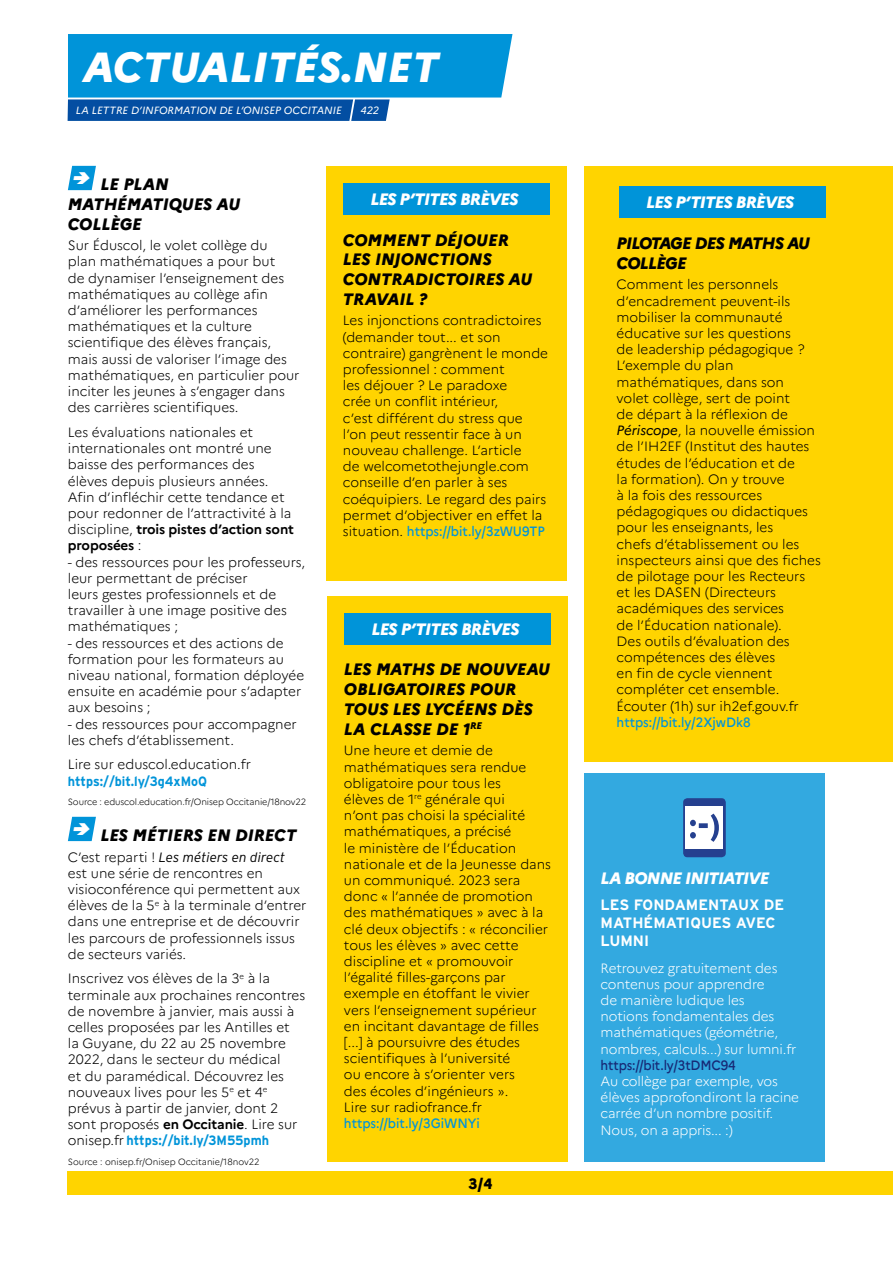
<style>
.page{position:relative;width:893px;height:1263px;background:#fff}
.page>*{position:absolute;margin:0;border:0;box-sizing:border-box;transform-origin:0 0}
.t1{font:italic 800 42px "Marianne";color:#fff}
.t2{font:italic 800 16.5px "Marianne";color:#000}
.t3{font:italic 800 16.5px "Marianne";letter-spacing:-.045em;color:#fff}
.t4{font:700 15px/18px "Interstate";color:#fff}
.t5{font:800 15px "Marianne";color:#000}
.t6{font:300 13.5px/16.2px "Marianne";color:#000}
.t7{font:300 13.5px/16.2px "Marianne";letter-spacing:-.01em;color:#fff}
.t8{font:700 13.5px "Interstate";color:#0094d9;scale:.93 1}
.t9{font:500 13.5px "Marianne";color:#0094d9;scale:.93 1}
.t10{font:italic 300 13.5px "Interstate";color:#000}
.t11{font:500 13.5px "Marianne";letter-spacing:-.01em;color:#172a76;scale:.93 1}
.t12{font:italic 10.5px "Marianne";color:#fff}
.t13{font:300 9px "Marianne";letter-spacing:-.01em;color:#000}
.s1{font-weight:700}
.s2{font-family:"Marianne";font-style:normal}
.s3{font-family:"Marianne";font-weight:300;color:#000}
.s4{font-weight:500;color:#0094d9}
.s5{font-weight:400;font-style:italic}
</style>
<div class="page">
<svg style="left:67px;top:34px;width:445px;height:87px;background:#1a92d3"></svg>
<div style="left:68px;top:1171px;width:825px;height:24px;background:#ffd400"></div>
<div style="left:326px;top:166px;width:241px;height:414px;background:#ffd400"></div>
<div style="left:584px;top:166px;width:309px;height:595px;background:#ffd400"></div>
<div style="left:584px;top:773px;width:241px;height:388px;background:#33a9e0"></div>
<div style="left:683px;top:798px;width:43px;height:59px;background:#25408f;border-radius:4px"></div>
<div style="left:685px;top:806px;width:38px;height:43px;background:#fff"></div>
<svg style="left:690px;top:813px;width:29px;height:29px"></svg>
<div style="left:344px;top:183px;width:206px;height:31px;background:#0094d9"></div>
<div style="left:327px;top:596px;width:241px;height:565px;background:#ffd400"></div>
<div style="left:345px;top:613px;width:206px;height:31px;background:#0094d9"></div>
<div style="left:619px;top:186px;width:207px;height:32px;background:#0094d9"></div>
<svg style="left:68px;top:166px;width:28px;height:24px"></svg>
<svg style="left:68px;top:817px;width:28px;height:24px"></svg>
<h1 class="t1" style="left:83px;top:41px;width:357px">ACTUALITÉS.NET</h1>
<p class="t12" style="left:76px;top:104px;width:267px">LA LETTRE D’INFORMATION DE L’ONISEP OCCITANIE</p>
<p class="t12" style="left:360px;top:104px;width:20px">422</p>
<p class="t2" style="left:100px;top:174px;width:36px">LE PLAN</p>
<p class="t2" style="left:68px;top:194px;width:13px">MAT</p>
<p class="t2" style="left:104px;top:194px;width:25px">HÉMATI</p>
<p class="t2" style="left:169px;top:194px;width:25px">QUES</p>
<p class="t2" style="left:217px;top:194px;width:14px">AU</p>
<p class="t2" style="left:68px;top:214px;width:36px">COLLÈGE</p>
<p class="t6" style="left:68px;top:237px;width:233px">Sur Éduscol, le volet collège du plan mathématiques a pour but<br>de dynamiser l’enseignement des mathématiques au collège afin d’améliorer les performances mathématiques et la culture scientifique des élèves français, mais aussi de valoriser l’image des mathématiques, en particulier pour inciter les jeunes à s’engager dans des carrières scientifiques.</p>
<p class="t6" style="left:68px;top:424px;width:228px">Les évaluations nationales et internationales ont montré une baisse des performances des élèves depuis plusieurs années.<br>Afin d’infléchir cette tendance et pour redonner de l’attractivité à la discipline, <span class="s1">trois pistes d’action sont proposées</span> :</p>
<p class="t6" style="left:68px;top:554px;width:239px">- des ressources pour les professeurs, leur permettant de préciser<br>leurs gestes professionnels et de travailler à une image positive des mathématiques ;</p>
<p class="t6" style="left:68px;top:635px;width:238px">- des ressources et des actions de formation pour les formateurs au niveau national, formation déployée ensuite en académie pour s’adapter aux besoins ;</p>
<p class="t6" style="left:68px;top:716px;width:230px">- des ressources pour accompagner les chefs d’établissement.</p>
<p class="t6" style="left:68px;top:756px;width:185px">Lire sur eduscol.education.fr</p>
<p class="t8" style="left:68px;top:773px;width:150px">HTTPS://BIT.LY/3G4XMOQ</p>
<p class="t13" style="left:68px;top:796px;width:240px">Source : eduscol.education.fr/Onisep Occitanie/18nov22</p>
<p class="t2" style="left:100px;top:825px;width:44px">LES MÉTIERS</p>
<p class="t2" style="left:207px;top:825px;width:39px">EN DIRECT</p>
<p class="t10" style="left:68px;top:848px;width:219px"><span class="s2">C’est reparti !</span> Les métiers en direct</p>
<p class="t6" style="left:68px;top:865px;width:240px">est une série de rencontres en visioconférence qui permettent aux élèves de la 5<sup>e</sup> à la terminale d’entrer dans une entreprise et de découvrir les parcours de professionnels issus de secteurs variés.</p>
<p class="t6" style="left:68px;top:970px;width:239px">Inscrivez vos élèves de la 3<sup>e</sup> à la terminale aux prochaines rencontres de novembre à janvier, mais aussi à celles proposées par les Antilles et<br>la Guyane, du 22 au 25 novembre 2022, dans le secteur du médical<br>et du paramédical. Découvrez les nouveaux lives pour les 5<sup>e</sup> et 4<sup>e </sup>prévus à partir de janvier, dont 2 sont proposés <span class="s1">en Occitanie</span>. Lire sur</p>
<p class="t8" style="left:68px;top:1132px;width:218px"><span class="s3">onisep.fr</span> HTTPS://BIT.LY/3M55PMH</p>
<p class="t13" style="left:68px;top:1156px;width:193px">Source : onisep.fr/Onisep Occitanie/18nov22</p>
<p class="t3" style="left:370px;top:189px;width:150px">LES P’TITES BRÈVES</p>
<p class="t2" style="left:343px;top:230px;width:39px">COMMENT</p>
<p class="t2" style="left:435px;top:230px;width:54px">DÉJOUER</p>
<p class="t2" style="left:343px;top:249px;width:83px">LES INJONCTI</p>
<p class="t2" style="left:456px;top:249px;width:26px">ONS</p>
<p class="t2" style="left:343px;top:269px;width:37px">CONTRADICT</p>
<p class="t2" style="left:456px;top:269px;width:23px">OIRES</p>
<p class="t2" style="left:509px;top:269px;width:14px">AU</p>
<p class="t2" style="left:343px;top:289px;width:12px">TRA</p>
<p class="t2" style="left:376px;top:289px;width:22px">VAIL</p>
<p class="t2" style="left:419px;top:289px;width:10px">?</p>
<p class="t6" style="left:343px;top:312px;width:207px">Les injonctions contradictoires (demander tout... et son contraire) gangrènent le monde professionnel : comment<br>les déjouer ? Le paradoxe<br>crée un conflit intérieur,<br>c’est différent du stress que l’on peut ressentir face à un nouveau challenge. L’article<br>de welcometothejungle.com conseille d’en parler à ses coéquipiers. Le regard des pairs permet d’objectiver en effet la situation. <span class="s4">https://bit.ly/3zWU9TP</span></p>
<p class="t3" style="left:371px;top:619px;width:150px">LES P’TITES BRÈVES</p>
<p class="t2" style="left:344px;top:659px;width:46px">LES MAT</p>
<p class="t2" style="left:412px;top:659px;width:117px">HS DE NOUVEAU</p>
<p class="t2" style="left:344px;top:679px;width:25px">OBLIGAT</p>
<p class="t2" style="left:416px;top:679px;width:23px">OIRES</p>
<p class="t2" style="left:470px;top:679px;width:36px">POUR</p>
<p class="t2" style="left:344px;top:699px;width:60px">TOUS LES</p>
<p class="t2" style="left:425px;top:699px;width:30px">LYCÉENS</p>
<p class="t2" style="left:501px;top:699px;width:12px">DÈS</p>
<p class="t2" style="left:344px;top:719px;width:38px">LA CLASSE</p>
<p class="t2" style="left:436px;top:719px;width:41px">DE 1<sup>RE</sup></p>
<p class="t6" style="left:344px;top:742px;width:209px">Une heure et demie de mathématiques sera rendue obligatoire pour tous les<br>élèves de 1<sup>re</sup> générale qui<br>n’ont pas choisi la spécialité mathématiques, a précisé<br>le ministère de l’Éducation nationale et de la Jeunesse dans un communiqué. 2023 sera donc « l’année de promotion des mathématiques » avec à la clé deux objectifs : « réconcilier tous les élèves » avec cette discipline et « promouvoir l’égalité filles-garçons par exemple en étoffant le vivier vers l’enseignement supérieur en incitant davantage de filles [...] à poursuivre des études scientifiques à l’université<br>ou encore à s’orienter vers<br>des écoles d’ingénieurs ».<br>Lire sur radiofrance.fr</p>
<p class="t9" style="left:344px;top:1115px;width:148px">https://bit.ly/3GiWNYi</p>
<p class="t5" style="left:468px;top:1174px;width:25px">3/4</p>
<p class="t3" style="left:646px;top:192px;width:150px">LES P’TITES BRÈVES</p>
<p class="t2" style="left:617px;top:233px;width:46px">PILOTAGE</p>
<p class="t2" style="left:695px;top:233px;width:11px">DES</p>
<p class="t2" style="left:728px;top:233px;width:13px">MAT</p>
<p class="t2" style="left:762px;top:233px;width:39px">HSAU</p>
<p class="t2" style="left:617px;top:253px;width:34px">COLLÈGE</p>
<p class="t6" style="left:617px;top:276px;width:206px">Comment les personnels d’encadrement peuvent-ils mobiliser la communauté éducative sur les questions<br>de leadership pédagogique ?<br>L’exemple du plan mathématiques, dans son<br>volet collège, sert de point<br>de départ à la réflexion de<br><span class="s5">PÉRISCOPE</span>, la nouvelle émission de l’IH2EF (Institut des hautes études de l’éducation et de<br>la formation). On y trouve<br>à la fois des ressources pédagogiques ou didactiques pour les enseignants, les<br>chefs d’établissement ou les inspecteurs ainsi que des fiches de pilotage pour les Recteurs et les DASEN (Directeurs académiques des services<br>de l’Éducation nationale).<br>Des outils d’évaluation des compétences des élèves<br>en fin de cycle viennent compléter cet ensemble.<br>Écouter (1h) sur ih2ef.gouv.fr</p>
<p class="t9" style="left:617px;top:714px;width:146px">https://bit.ly/2XjwDk8</p>
<p class="t3" style="left:601px;top:868px;width:170px">LA BONNE INITIATIVE</p>
<p class="t4" style="left:601px;top:895px;width:185px">LES FONDAM ENTAUX DE<br>MATHÉMATIQUES AVEC<br>LUMNI</p>
<p class="t7" style="left:601px;top:959px;width:197px">Retrouvez gratuitement des contenus pour apprendre<br>de manière ludique les notions fondamentales des mathématiques (géométrie, nombres, calculs...) sur lumni.fr</p>
<p class="t11" style="left:601px;top:1057px;width:147px">https://bit.ly/3tDMC94</p>
<p class="t7" style="left:601px;top:1073px;width:200px">Au collège par exemple, vos élèves approfondiront la racine carrée d’un nombre positif.<br>Nous, on a appris... :)</p>
</div>
